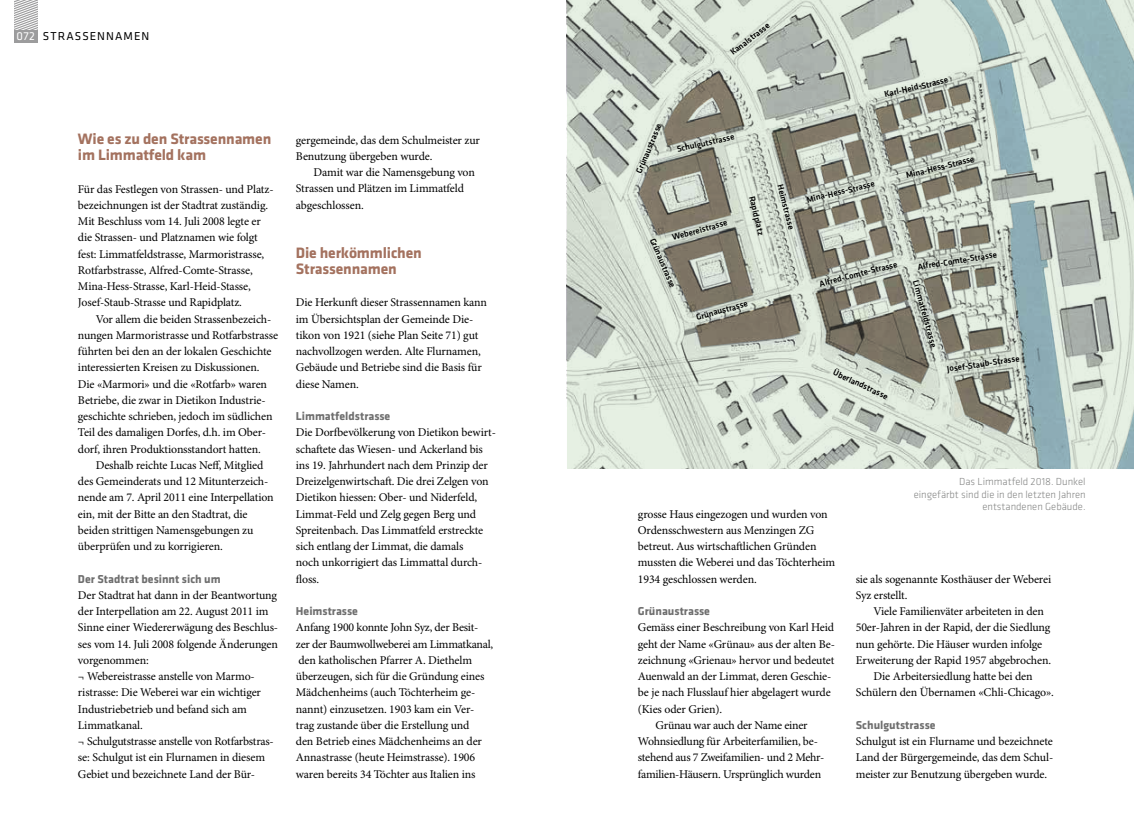
<style>
.page{position:relative;width:1134px;height:833px;background:#fff}
.page>*{position:absolute;margin:0;border:0;box-sizing:border-box;transform-origin:0 0}
.t1{font:700 15.62px/16.2px "Klavika Basic";letter-spacing:-.01em;color:#a4725f}
.t2{font:11.88px/16.2px "Minion Pro Regular 10";letter-spacing:-.01em;color:#000}
.t3{font:700 11.88px "Klavika Basic";color:#6e6e6e}
.t4{font:11.88px "Klavika Basic";letter-spacing:.09em;color:#000}
.t5{font:10.62px/12.5px "Klavika Basic Light 8";color:#868786;text-align:right}
.t6{font:500 8.75px "Klavika Basic";color:#000}
.s1{color:#fff}
.s2{font-family:"Klavika Basic Light 8"}
</style>
<div class="page">
<svg style="left:14px;top:0;width:23px;height:30px"></svg>
<div style="left:14px;top:30px;width:23px;height:13px;background:#9c9c9d"></div>
<img style="left:567px;top:0;width:567px;height:469px">
<p class="t4" style="left:17px;top:28px;width:134px"><span class="s1">072</span> STRASS ENNAMEN</p>
<h1 class="t1" style="left:78px;top:130px;width:195px">Wie es zu den Strassennamen im Limmatfeld kam</h1>
<p class="t2" style="left:78px;top:181px;width:197px">Für das Festlegen von Strassen- und Platz&shy;bezeichnungen ist der Stadtrat zuständig.<br>Mit Beschluss vom 14. Juli 2008 legte er die Strassen- und Platznamen wie folgt fest: Limmatfeldstrasse, Marmoristrasse, Rotfarbstrasse, Alfred-Comte-Strasse, Mina-Hess-Strasse, Karl-Heid-Stasse, Josef-Staub-Strasse und Rapidplatz.</p>
<p class="t2" style="left:78px;top:311px;width:202px;text-indent:18px">Vor allem die beiden Strassenbezeich&shy;nungen Marmoristrasse und Rotfarbstrasse führten bei den an der lokalen Geschichte interessierten Kreisen zu Diskussionen.<br>Die «Marmori» und die «Rotfarb» waren Betriebe, die zwar in Dietikon Industrie&shy;geschichte schrieben, jedoch im südlichen Teil des damaligen Dorfes, d.h. im Ober&shy;dorf, ihren Produktionsstandort hatten.</p>
<p class="t2" style="left:78px;top:457px;width:197px;text-indent:18px">Deshalb reichte Lucas Neff, Mitglied des Gemeinderats und 12 Mitunterzeich&shy;nende am 7. April 2011 eine Interpellation ein, mit der Bitte an den Stadtrat, die beiden strittigen Namensgebungen zu überprüfen und zu korrigieren.</p>
<p class="t3" style="left:78px;top:570px;width:144px">Der Stadtrat besinnt sich um</p>
<p class="t2" style="left:78px;top:587px;width:202px">Der Stadtrat hat dann in der Beantwortung der Interpellation am 22. August 2011 im Sinne einer Wiedererwägung des Beschlus&shy;ses vom 14. Juli 2008 folgende Änderungen vorgenommen:<br><span class="s2">¬</span> Webereistrasse anstelle von Marmo&shy;ristrasse: Die Weberei war ein wichtiger Industriebetrieb und befand sich am Limmatkanal.<br><span class="s2">¬</span> Schulgutstrasse anstelle von Rotfarbstras&shy;se: Schulgut ist ein Flurnamen in diesem Gebiet und bezeichnete Land der Bür-</p>
<p class="t2" style="left:296px;top:132px;width:186px">gergemeinde, das dem Schulmeister zur<br>Benutzung übergeben wurde.</p>
<p class="t2" style="left:296px;top:165px;width:181px;text-indent:18px">Damit war die Namensgebung von<br>Strassen und Plätzen im Limmatfeld abgeschlossen.</p>
<h1 class="t1" style="left:296px;top:244px;width:127px">Die herkömmlichen<br>Strassennamen</h1>
<p class="t2" style="left:296px;top:295px;width:193px">Die Herkunft dieser Strassennamen kann im Übersichtsplan der Gemeinde Die&shy;tikon von 1921 (siehe Plan Seite 71) gut nachvollzogen werden. Alte Flurnamen, Gebäude und Betriebe sind die Basis für diese Namen.</p>
<p class="t3" style="left:296px;top:408px;width:96px">Limmatfeldstrasse</p>
<p class="t2" style="left:296px;top:425px;width:201px">Die Dorfbevölkerung von Dietikon bewirt&shy;schaftete das Wiesen- und Ackerland bis ins 19. Jahrhundert nach dem Prinzip der Dreizelgenwirtschaft. Die drei Zelgen von Dietikon hiessen: Ober- und Niderfeld, Limmat-Feld und Zelg gegen Berg und Spreitenbach. Das Limmatfeld erstreckte sich entlang der Limmat, die damals<br>noch unkorrigiert das Limmattal durch&shy;floss.</p>
<p class="t3" style="left:296px;top:602px;width:64px">Heimstrasse</p>
<p class="t2" style="left:296px;top:620px;width:199px">Anfang 1900 konnte John Syz, der Besit&shy;zer der Baumwollweberei am Limmatkanal, den katholischen Pfarrer A. Diethelm überzeugen, sich für die Gründung eines Mädchenheims (auch Töchterheim ge&shy;nannt) einzusetzen. 1903 kam ein Ver&shy;trag zustande über die Erstellung und<br>den Betrieb eines Mädchenheims an der Annastrasse (heute Heimstrasse). 1906 waren bereits 34 Töchter aus Italien ins</p>
<p class="t6" style="left:728px;top:48px;width:49px;rotate:-37deg">Kanalstrasse</p>
<p class="t6" style="left:633px;top:170px;width:54px;rotate:-67deg">Grünaustrasse</p>
<p class="t6" style="left:676px;top:144px;width:60px;rotate:-13deg">Schulgutstrasse</p>
<p class="t6" style="left:671px;top:231px;width:58px;rotate:-15deg">Webereistrasse</p>
<p class="t6" style="left:658px;top:236px;width:54px;rotate:67deg">Grünaustrasse</p>
<p class="t6" style="left:758px;top:195px;width:41px;rotate:77deg">Rapidplatz</p>
<p class="t6" style="left:695px;top:311px;width:54px;rotate:-15deg">Grünaustrasse</p>
<p class="t6" style="left:786px;top:183px;width:47px;rotate:75deg">Heimstrasse</p>
<p class="t6" style="left:883px;top:89px;width:66px;rotate:-13deg">Karl-Heid-Strasse</p>
<p class="t6" style="left:805px;top:194px;width:71px;rotate:-13deg">Mina-Hess-Strasse</p>
<p class="t6" style="left:905px;top:169px;width:71px;rotate:-13deg">Mina-Hess-Strasse</p>
<p class="t6" style="left:818px;top:278px;width:82px;rotate:-15deg">Alfred-Comte-Strasse</p>
<p class="t6" style="left:836px;top:366px;width:61px;rotate:25deg">Überlandstrasse</p>
<p class="t6" style="left:917px;top:261px;width:82px;rotate:-9deg">Alfred-Comte-Strasse</p>
<p class="t6" style="left:921px;top:279px;width:71px;rotate:74deg">Limmatfeldstrasse</p>
<p class="t6" style="left:946px;top:363px;width:75px;rotate:-9deg">Josef-Staub-Strasse</p>
<p class="t2" style="left:638px;top:506px;width:199px">grosse Haus eingezogen und wurden von Ordensschwestern aus Menzingen ZG betreut. Aus wirtschaftlichen Gründen mussten die Weberei und das Töchterheim 1934 geschlossen werden.</p>
<p class="t3" style="left:638px;top:602px;width:74px">Grünaustrasse</p>
<p class="t2" style="left:638px;top:620px;width:198px">Gemäss einer Beschreibung von Karl Heid</p>
<p class="t2" style="left:638px;top:636px;width:199px">geht der Name «Grünau» aus der alten Be-</p>
<p class="t2" style="left:638px;top:652px;width:198px">zeichnung «Grienau» hervor und bedeutet</p>
<p class="t2" style="left:638px;top:668px;width:195px">Auenwald an der Limmat, deren Geschie-</p>
<p class="t2" style="left:638px;top:685px;width:194px">be je nach Flusslauf hier abgelagert wurde</p>
<p class="t2" style="left:638px;top:701px;width:86px">(Kies oder Grien).</p>
<p class="t2" style="left:656px;top:717px;width:153px">Grünau war auch der Name einer</p>
<p class="t2" style="left:638px;top:733px;width:182px">Wohnsiedlung für Arbeiterfamilien, be-</p>
<p class="t2" style="left:638px;top:750px;width:188px">stehend aus 7 Zweifamilien- und 2 Mehr-</p>
<p class="t2" style="left:638px;top:766px;width:185px">familien-Häusern. Ursprünglich wurden</p>
<p class="t5" style="left:914px;top:475px;width:173px">Das Limmatfeld 2018. Dunkel eingefärbt sind die in den letzten Jahren entstandenen Gebäude.</p>
<p class="t2" style="left:856px;top:571px;width:197px">sie als sogenannte Kosthäuser der Weberei<br>Syz erstellt.</p>
<p class="t2" style="left:873px;top:603px;width:172px">Viele Familienväter arbeiteten in den</p>
<p class="t2" style="left:856px;top:620px;width:196px">50er-Jahren in der Rapid, der die Siedlung</p>
<p class="t2" style="left:856px;top:636px;width:188px">nun gehörte. Die Häuser wurden infolge</p>
<p class="t2" style="left:856px;top:652px;width:197px">Erweiterung der Rapid 1957 abgebrochen.</p>
<p class="t2" style="left:873px;top:668px;width:161px">Die Arbeitersiedlung hatte bei den</p>
<p class="t2" style="left:856px;top:685px;width:200px">Schülern den Übernamen «Chli-Chicago».</p>
<p class="t3" style="left:856px;top:716px;width:81px">Schulgutstrasse</p>
<p class="t2" style="left:856px;top:733px;width:199px;text-align:justify">Schulgut ist ein Flurname und bezeichnete Land der Bürgergemeinde, das dem Schul&shy;meister zur Benutzung übergeben wurde.</p>
</div>
